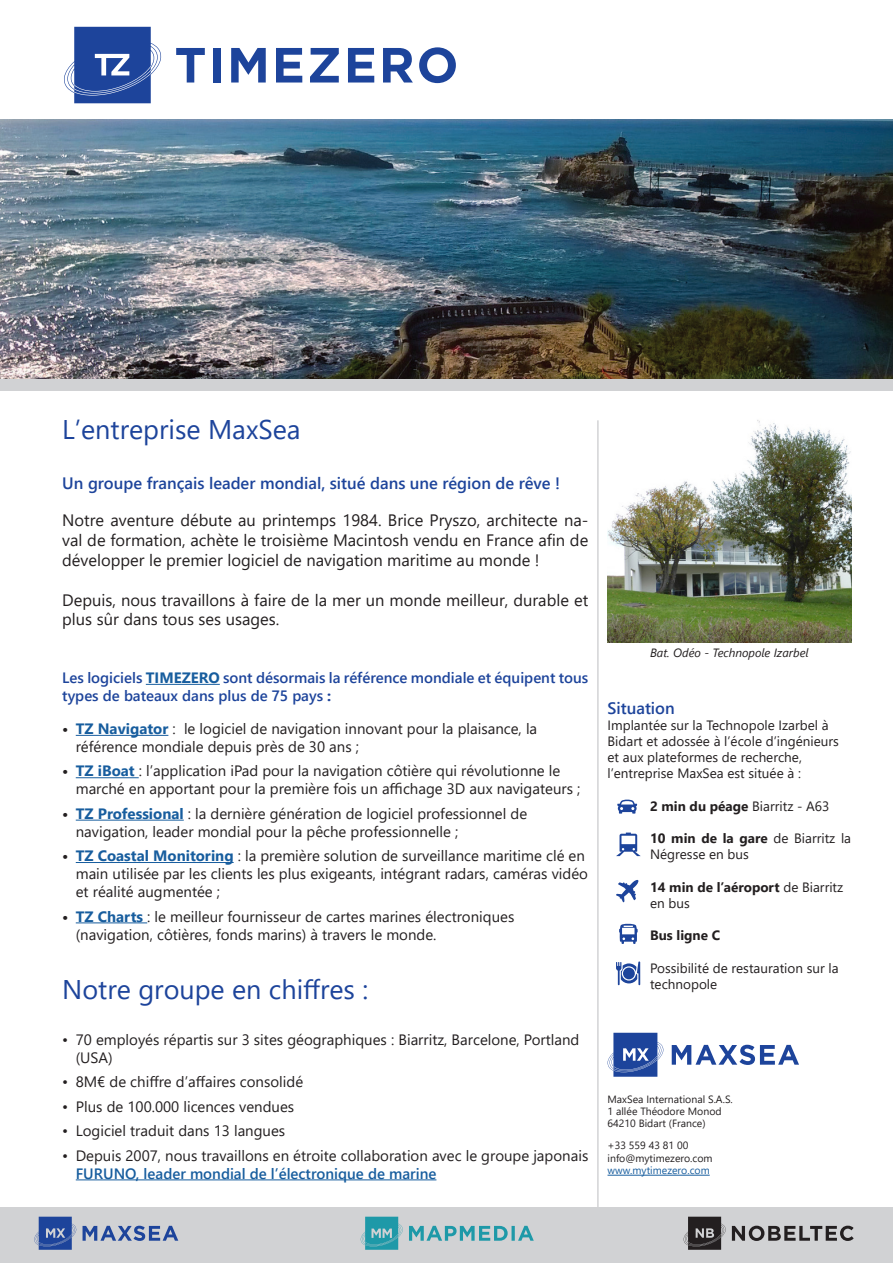
<style>
.page{position:relative;width:893px;height:1263px;background:#fff}
.page>*{position:absolute;margin:0;border:0;box-sizing:border-box;transform-origin:0 0}
.Heading1{font:27px "Segoe UI";color:#1d449b}
.Body_Text_-_Justifie{font:16.5px/19.8px "Segoe UI";color:#231f20;text-align:justify}
.Heading3{font:600 16.5px "Segoe UI";color:#1d449b}
.t1{font:15px/18px "Segoe UI";color:#231f20}
.TitleList{font:600 15px/18px "Segoe UI";color:#1d449b}
.Body_Text_-_Left{font:13.5px/16.2px "Segoe UI";color:#231f20}
.Body_textleft_indent{font:13.5px/16.2px "Segoe UI";color:#231f20}
.Body_textleft_indent-2{font:700 13.5px/16.2px "Segoe UI";color:#231f20}
.Body_Text_-_indented{font:13.5px/16.2px "Segoe UI";color:#231f20}
.Figure_Caption{font:italic 12px "Segoe UI";color:#231f20}
.Small_Type{font:10.5px "Segoe UI";color:#231f20}
.Small_Type-2{font:10.5px "Segoe UI";color:#175d9e}
.s1{font-weight:700;color:#175d9e}
.s2{font-weight:700}
.s3{font-weight:600;color:#175d9e}
.s4{font-weight:400}
</style>
<div class="page">
<hr style="left:598px;top:420px;width:1px;height:804px;background:#bcbdc0">
<div style="left:0;top:378px;width:893px;height:13px;background:#d1d2d4"></div>
<img style="left:607px;top:420px;width:244px;height:222px">
<img style="left:0;top:119px;width:893px;height:259px">
<svg style="left:64px;top:27px;width:98px;height:76px"></svg>
<svg style="left:176px;top:48px;width:29px;height:35px"></svg>
<div style="left:213px;top:48px;width:8px;height:35px;background:#1d449b"></div>
<svg style="left:231px;top:48px;width:35px;height:35px"></svg>
<svg style="left:276px;top:48px;width:26px;height:35px"></svg>
<svg style="left:310px;top:48px;width:29px;height:35px"></svg>
<svg style="left:348px;top:48px;width:26px;height:35px"></svg>
<svg style="left:383px;top:48px;width:30px;height:35px"></svg>
<svg style="left:419px;top:47px;width:37px;height:36px"></svg>
<hr style="left:146px;top:684px;width:74px;height:1px;background:#175d9e">
<hr style="left:76px;top:735px;width:92px;height:1px;background:#175d9e">
<hr style="left:76px;top:777px;width:63px;height:1px;background:#175d9e">
<hr style="left:76px;top:820px;width:108px;height:1px;background:#175d9e">
<hr style="left:76px;top:862px;width:158px;height:1px;background:#175d9e">
<hr style="left:76px;top:922px;width:71px;height:1px;background:#175d9e">
<hr style="left:76px;top:1179px;width:360px;height:1px;background:#175d9e">
<svg style="left:607px;top:1033px;width:57px;height:44px"></svg>
<svg style="left:672px;top:1045px;width:127px;height:20px"></svg>
<hr style="left:607px;top:1175px;width:103px;height:1px;background:#175d9e">
<svg style="left:617px;top:799px;width:20px;height:15px"></svg>
<svg style="left:616px;top:880px;width:22px;height:22px"></svg>
<svg style="left:616px;top:832px;width:25px;height:24px"></svg>
<svg style="left:619px;top:923px;width:19px;height:21px"></svg>
<svg style="left:616px;top:961px;width:24px;height:24px"></svg>
<div style="left:0;top:1208px;width:893px;height:55px;background:#d1d2d4"></div>
<svg style="left:360px;top:1217px;width:174px;height:33px"></svg>
<svg style="left:34px;top:1217px;width:144px;height:33px"></svg>
<svg style="left:683px;top:1217px;width:171px;height:33px"></svg>
<p class="Heading1" style="left:62px;top:404px;width:240px">L’entreprise MaxSea</p>
<p class="Heading3" style="left:62px;top:467px;width:499px">Un groupe français leader mondial, situé dans une région de rêve !</p>
<p class="Body_Text_-_Justifie" style="left:62px;top:509px;width:528px">Notre aventure débute au printemps 1984. Brice Pryszo, architecte na&shy;val de formation, achète le troisième Macintosh vendu en France afin de développer le premier logiciel de navigation maritime au monde !</p>
<p class="Body_Text_-_Justifie" style="left:62px;top:588px;width:528px">Depuis, nous travaillons à faire de la mer un monde meilleur, durable et plus sûr dans tous ses usages.</p>
<p class="TitleList" style="left:62px;top:667px;width:527px">Les logiciels <span class="s1">TIMEZERO</span> sont désormais la référence mondiale et équipent tous types de bateaux dans plus de 75 pays <span class="s2">:</span></p>
<p class="t1" style="left:76px;top:718px;width:463px;text-indent:-14px"><span class="s2">•</span> <span class="s1">TZ Navigator</span> : le logiciel de navigation innovant pour la plaisance, la référence mondiale depuis près de 30 ans ;</p>
<p class="t1" style="left:76px;top:761px;width:506px;text-indent:-14px"><span class="s2">•</span> <span class="s1">TZ iBoat</span> : l’application iPad pour la navigation côtière qui révolutionne le marché en apportant pour la première fois un affichage 3D aux navigateurs ;</p>
<p class="t1" style="left:76px;top:803px;width:453px;text-indent:-14px"><span class="s2">•</span> <span class="s1">TZ Professional</span> : la dernière génération de logiciel professionnel de navigation, leader mondial pour la pêche professionnelle ;</p>
<p class="t1" style="left:76px;top:845px;width:514px;text-indent:-14px"><span class="s2">•</span> <span class="s1">TZ Coastal Monitoring</span> : la première solution de surveillance maritime clé en main utilisée par les clients les plus exigeants, intégrant radars, caméras vidéo et réalité augmentée ;</p>
<p class="t1" style="left:76px;top:906px;width:440px;text-indent:-14px"><span class="s2">•</span> <span class="s1">TZ Charts</span> : le meilleur fournisseur de cartes marines électroniques (navigation, côtières, fonds marins) à travers le monde.</p>
<p class="Heading1" style="left:62px;top:963px;width:307px">Notre groupe en chiffres :</p>
<p class="t1" style="left:76px;top:1029px;width:505px;text-indent:-14px">• 70 employés répartis sur 3 sites géographiques : Biarritz, Barcelone, Portland (USA)</p>
<p class="t1" style="left:62px;top:1072px;width:242px">• 8M€ de chiffre d’affaires consolidé</p>
<p class="t1" style="left:62px;top:1096px;width:233px">• Plus de 100.000 licences vendues</p>
<p class="t1" style="left:62px;top:1120px;width:225px">• Logiciel traduit dans 13 langues</p>
<p class="t1" style="left:76px;top:1145px;width:514px;text-indent:-14px">• Depuis 2007, nous travaillons en étroite collaboration avec le groupe japonais<br><span class="s3">FURUNO, leader mondial de l’électronique de marine</span></p>
<p class="Figure_Caption" style="left:650px;top:643px;width:160px">Bat. Odéo - Technopole Izarbel</p>
<p class="Heading3" style="left:607px;top:692px;width:69px">Situation</p>
<p class="Body_Text_-_Left" style="left:607px;top:716px;width:233px">Implantée sur la Technopole Izarbel à Bidart et adossée à l’école d’ingénieurs et aux plateformes de recherche, l’entreprise MaxSea est située à :</p>
<p class="Body_textleft_indent" style="left:650px;top:797px;width:181px"><span class="s2">2 min du péage</span> Biarritz - A63</p>
<p class="Body_Text_-_indented" style="left:650px;top:829px;width:203px"><span class="s2">10 min de la gare</span> de Biarritz la<br>Négresse en bus</p>
<p class="Body_textleft_indent-2" style="left:650px;top:878px;width:195px">14 min de l’aéroport <span class="s4">de Biarritz en bus</span></p>
<p class="Body_textleft_indent-2" style="left:650px;top:926px;width:72px">Bus ligne C</p>
<p class="Body_textleft_indent" style="left:650px;top:959px;width:190px">Possibilité de restauration sur la technopole</p>
<p class="Small_Type" style="left:607px;top:1090px;width:127px">MaxSea International S.A.S.</p>
<p class="Small_Type" style="left:607px;top:1102px;width:116px">1 allée Théodore Monod</p>
<p class="Small_Type" style="left:607px;top:1114px;width:100px">64210 Bidart (France)</p>
<p class="Small_Type" style="left:607px;top:1135px;width:82px">+33 559 43 81 00</p>
<p class="Small_Type" style="left:607px;top:1148px;width:107px">info@mytimezero.com</p>
<p class="Small_Type-2" style="left:607px;top:1160px;width:104px">www.mytimezero.com</p>
</div>
